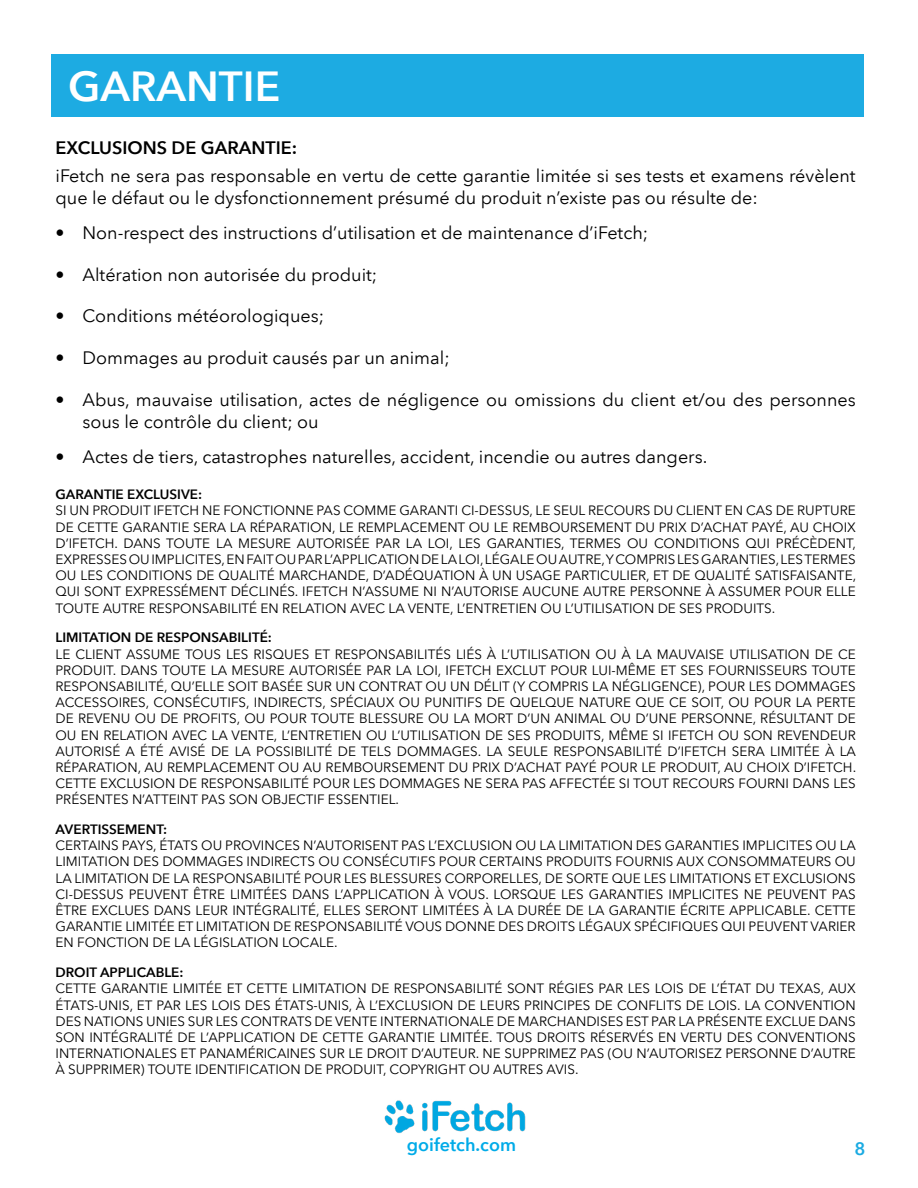
<style>
.page{position:relative;width:918px;height:1188px;background:#fff}
.page>*{position:absolute;margin:0;border:0;box-sizing:border-box;transform-origin:0 0}
.t1{font:600 42px "Avenir Next LT Pro";color:#fff}
.t2{font:18px/21.6px "Avenir Next LT Pro";color:#000}
.t3{font:600 18px "Avenir Next LT Pro";color:#000}
.t4{font:600 18px "Avenir Next LT Pro";color:#00abe8}
.t5{font:600 18px "Avenir Next LT Pro";color:#1babe2}
.t6{font:13.5px/16.2px "Avenir Next LT Pro";color:#000;text-align:justify}
.t7{font:600 13.5px "Avenir Next LT Pro";color:#000}
</style>
<div class="page">
<img style="left:384px;top:1100px;width:142px;height:33px">
<div style="left:52px;top:54px;width:812px;height:63px;background:#1dabe2"></div>
<h1 class="t1" style="left:68px;top:61px;width:214px">GARANTIE</h1>
<h2 class="t3" style="left:56px;top:136px;width:243px">EXCLUSIONS DE GARANTIE:</h2>
<h2 class="t2" style="left:56px;top:165px;width:802px">iFetch ne sera pas responsable en vertu de cette garantie limitée si ses tests et examens révèlent que le défaut ou le dysfonctionnement présumé du produit n’existe pas ou résulte de:</h2>
<h2 class="t2" style="left:56px;top:222px;width:594px">• Non-respect des instructions d’utilisation et de maintenance d’iFetch;</h2>
<h2 class="t2" style="left:56px;top:263px;width:323px">• Altération non autorisée du produit;</h2>
<h2 class="t2" style="left:56px;top:305px;width:270px">• Conditions météorologiques;</h2>
<h2 class="t2" style="left:56px;top:347px;width:396px">• Dommages au produit causés par un animal;</h2>
<h2 class="t2" style="left:82px;top:389px;width:775px;text-indent:-27px">• Abus, mauvaise utilisation, actes de négligence ou omissions du client et/ou des personnes sous le contrôle du client; ou</h2>
<h2 class="t2" style="left:56px;top:446px;width:653px">• Actes de tiers, catastrophes naturelles, accident, incendie ou autres dangers.</h2>
<p class="t7" style="left:56px;top:486px;width:148px">GARANTIE EXCLUSIVE:</p>
<p class="t6" style="left:56px;top:503px;width:802px">SI UN PRODUIT IFETCH NE FONCTIONNE PAS COMME GARANTI CI-DESSUS, LE SEUL RECOURS DU CLIENT EN CAS DE RUPTURE DE CETTE GARANTIE SERA LA RÉPARATION, LE REMPLACEMENT OU LE REMBOURSEMENT DU PRIX D’ACHAT PAYÉ, AU CHOIX D’IFETCH. DANS TOUTE LA MESURE AUTORISÉE PAR LA LOI, LES GARANTIES, TERMES OU CONDITIONS QUI PRÉCÈDENT, EXPRESSES OU IMPLICITES, EN FAIT OU PAR L’APPLICATION DE LA LOI, LÉGALE OU AUTRE, Y COMPRIS LES GARANTIES, LES TERMES OU LES CONDITIONS DE QUALITÉ MARCHANDE, D’ADÉQUATION À UN USAGE PARTICULIER, ET DE QUALITÉ SATISFAISANTE, QUI SONT EXPRESSÉMENT DÉCLINÉS. IFETCH N’ASSUME NI N’AUTORISE AUCUNE AUTRE PERSONNE À ASSUMER POUR ELLE TOUTE AUTRE RESPONSABILITÉ EN RELATION AVEC LA VENTE, L’ENTRETIEN OU L’UTILISATION DE SES PRODUITS.</p>
<p class="t7" style="left:56px;top:629px;width:218px">LIMITATION DE RESPONSABILITÉ:</p>
<p class="t6" style="left:56px;top:646px;width:802px">LE CLIENT ASSUME TOUS LES RISQUES ET RESPONSABILITÉS LIÉS À L’UTILISATION OU À LA MAUVAISE UTILISATION DE CE PRODUIT. DANS TOUTE LA MESURE AUTORISÉE PAR LA LOI, IFETCH EXCLUT POUR LUI-MÊME ET SES FOURNISSEURS TOUTE RESPONSABILITÉ, QU’ELLE SOIT BASÉE SUR UN CONTRAT OU UN DÉLIT (Y COMPRIS LA NÉGLIGENCE), POUR LES DOMMAGES ACCESSOIRES, CONSÉCUTIFS, INDIRECTS, SPÉCIAUX OU PUNITIFS DE QUELQUE NATURE QUE CE SOIT, OU POUR LA PERTE DE REVENU OU DE PROFITS, OU POUR TOUTE BLESSURE OU LA MORT D’UN ANIMAL OU D’UNE PERSONNE, RÉSULTANT DE OU EN RELATION AVEC LA VENTE, L’ENTRETIEN OU L’UTILISATION DE SES PRODUITS, MÊME SI IFETCH OU SON REVENDEUR AUTORISÉ A ÉTÉ AVISÉ DE LA POSSIBILITÉ DE TELS DOMMAGES. LA SEULE RESPONSABILITÉ D’IFETCH SERA LIMITÉE À LA RÉPARATION, AU REMPLACEMENT OU AU REMBOURSEMENT DU PRIX D’ACHAT PAYÉ POUR LE PRODUIT, AU CHOIX D’IFETCH.<br>CETTE EXCLUSION DE RESPONSABILITÉ POUR LES DOMMAGES NE SERA PAS AFFECTÉE SI TOUT RECOURS FOURNI DANS LES PRÉSENTES N’ATTEINT PAS SON OBJECTIF ESSENTIEL.</p>
<p class="t7" style="left:56px;top:821px;width:113px">AVERTISSEMENT:</p>
<p class="t6" style="left:56px;top:837px;width:802px">CERTAINS PAYS, ÉTATS OU PROVINCES N’AUTORISENT PAS L’EXCLUSION OU LA LIMITATION DES GARANTIES IMPLICITES OU LA LIMITATION DES DOMMAGES INDIRECTS OU CONSÉCUTIFS POUR CERTAINS PRODUITS FOURNIS AUX CONSOMMATEURS OU LA LIMITATION DE LA RESPONSABILITÉ POUR LES BLESSURES CORPORELLES, DE SORTE QUE LES LIMITATIONS ET EXCLUSIONS CI-DESSUS PEUVENT ÊTRE LIMITÉES DANS L’APPLICATION À VOUS. LORSQUE LES GARANTIES IMPLICITES NE PEUVENT PAS ÊTRE EXCLUES DANS LEUR INTÉGRALITÉ, ELLES SERONT LIMITÉES À LA DURÉE DE LA GARANTIE ÉCRITE APPLICABLE. CETTE GARANTIE LIMITÉE ET LIMITATION DE RESPONSABILITÉ VOUS DONNE DES DROITS LÉGAUX SPÉCIFIQUES QUI PEUVENT VARIER EN FONCTION DE LA LÉGISLATION LOCALE.</p>
<p class="t7" style="left:56px;top:964px;width:130px">DROIT APPLICABLE:</p>
<p class="t6" style="left:56px;top:981px;width:802px">CETTE GARANTIE LIMITÉE ET CETTE LIMITATION DE RESPONSABILITÉ SONT RÉGIES PAR LES LOIS DE L’ÉTAT DU TEXAS, AUX ÉTATS-UNIS, ET PAR LES LOIS DES ÉTATS-UNIS, À L’EXCLUSION DE LEURS PRINCIPES DE CONFLITS DE LOIS. LA CONVENTION DES NATIONS UNIES SUR LES CONTRATS DE VENTE INTERNATIONALE DE MARCHANDISES EST PAR LA PRÉSENTE EXCLUE DANS SON INTÉGRALITÉ DE L’APPLICATION DE CETTE GARANTIE LIMITÉE. TOUS DROITS RÉSERVÉS EN VERTU DES CONVENTIONS INTERNATIONALES ET PANAMÉRICAINES SUR LE DROIT D’AUTEUR. NE SUPPRIMEZ PAS (OU N’AUTORISEZ PERSONNE D’AUTRE À SUPPRIMER) TOUTE IDENTIFICATION DE PRODUIT, COPYRIGHT OU AUTRES AVIS.</p>
<h2 class="t4" style="left:407px;top:1134px;width:111px">goifetch.com</h2>
<h2 class="t5" style="left:855px;top:1138px;width:12px">8</h2>
</div>
